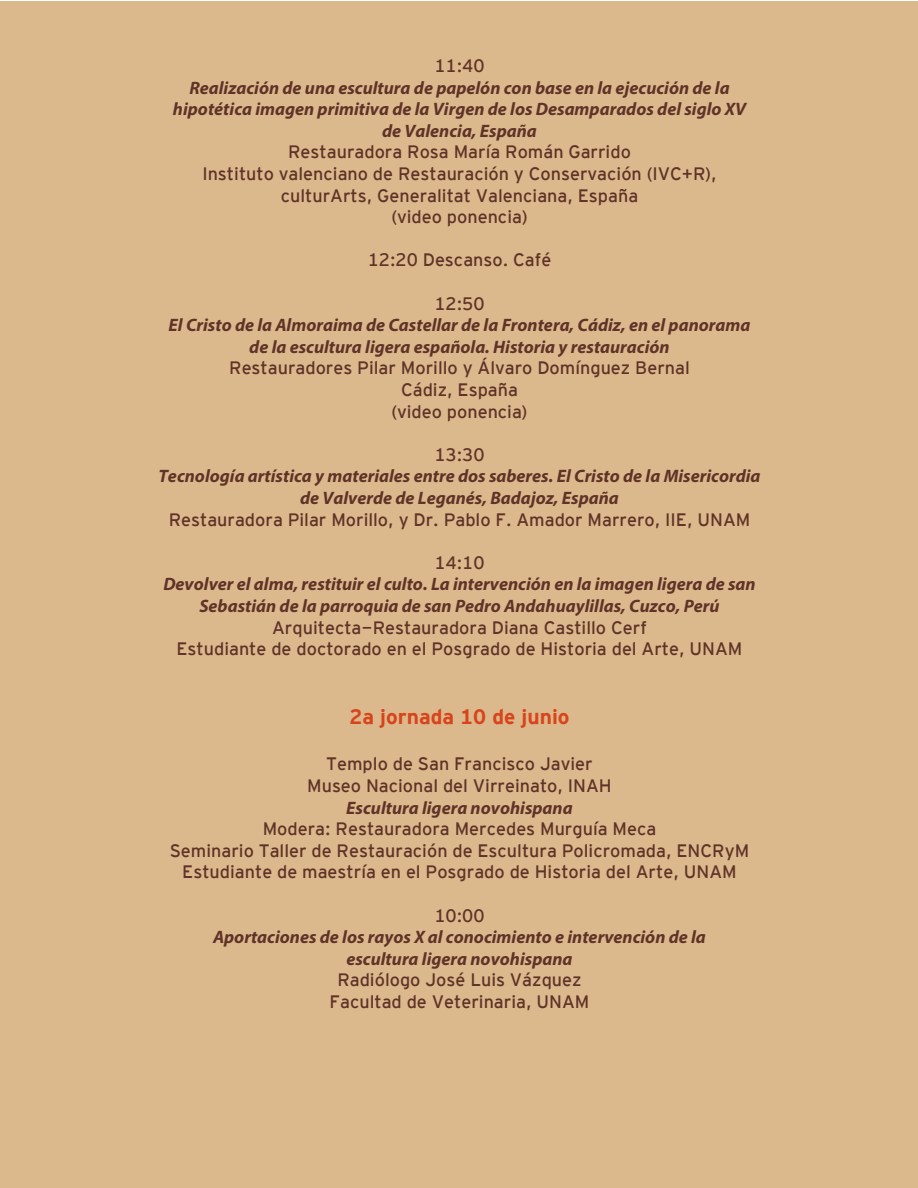
<style>
.page{position:relative;width:918px;height:1188px;background:#fff}
.page>*{position:absolute;margin:0;border:0;box-sizing:border-box;transform-origin:0 0}
.t1{font:700 21px "Interstate Mono";color:#d8441c}
.t2{font:18px/21.6px "Interstate Mono";color:#5f3327;text-align:center}
.t3{font:italic 700 18px/21.6px "Myriad Pro";color:#5f3327;text-align:center}
</style>
<div class="page">
<div style="left:0;top:1px;width:918px;height:1187px;background:#dbb98d"></div>
<p class="t2" style="left:434px;top:55px;width:52px">11:40</p>
<p class="t3" style="left:173px;top:76px;width:575px">Realización de una escultura de papelón con base en la ejecución de la hipotética imagen primitiva de la Virgen de los Desamparados del siglo XV de Valencia, España</p>
<p class="t2" style="left:202px;top:141px;width:516px">Restauradora Rosa María Román Garrido<br>Instituto valenciano de Restauración y Conservación (IVC+R), culturArts, Generalitat Valenciana, España<br>(video ponencia)</p>
<p class="t2" style="left:368px;top:249px;width:185px">12:20 Descanso. Café</p>
<p class="t2" style="left:434px;top:292px;width:52px">12:50</p>
<p class="t3" style="left:169px;top:314px;width:583px">El Cristo de la Almoraima de Castellar de la Frontera, Cádiz, en el panorama de la escultura ligera española. Historia y restauración</p>
<p class="t2" style="left:229px;top:357px;width:462px">Restauradores Pilar Morillo y Álvaro Domínguez Bernal<br>Cádiz, España<br>(video ponencia)</p>
<p class="t2" style="left:434px;top:444px;width:52px">13:30</p>
<p class="t3" style="left:159px;top:465px;width:604px">Tecnología artística y materiales entre dos saberes. El Cristo de la Misericordia de Valverde de Leganés, Badajoz, España</p>
<p class="t2" style="left:169px;top:508px;width:583px">Restauradora Pilar Morillo, y Dr. Pablo F. Amador Marrero, IIE, UNAM</p>
<p class="t2" style="left:434px;top:552px;width:52px">14:10</p>
<p class="t3" style="left:163px;top:573px;width:594px">Devolver el alma, restituir el culto. La intervención en la imagen ligera de san<br>Sebastián de la parroquia de san Pedro Andahuaylillas, Cuzco, Perú</p>
<p class="t2" style="left:177px;top:616px;width:567px">Arquitecta-Restauradora Diana Castillo Cerf<br>Estudiante de doctorado en el Posgrado de Historia del Arte, UNAM</p>
<p class="t1" style="left:349px;top:704px;width:222px">2a jornada 10 de junio</p>
<p class="t2" style="left:307px;top:753px;width:306px">Templo de San Francisco Javier<br>Museo Nacional del Virreinato, INAH</p>
<p class="t3" style="left:346px;top:796px;width:228px">Escultura ligera novohispana</p>
<p class="t2" style="left:170px;top:818px;width:581px">Modera: Restauradora Mercedes Murguía Meca<br>Seminario Taller de Restauración de Escultura Policromada, ENCRyM<br>Estudiante de maestría en el Posgrado de Historia del Arte, UNAM</p>
<p class="t2" style="left:434px;top:904px;width:52px">10:00</p>
<p class="t3" style="left:213px;top:926px;width:494px">Aportaciones de los rayos X al conocimiento e intervención de la escultura ligera novohispana</p>
<p class="t2" style="left:330px;top:969px;width:261px">Radiólogo José Luis Vázquez<br>Facultad de Veterinaria, UNAM</p>
</div>
